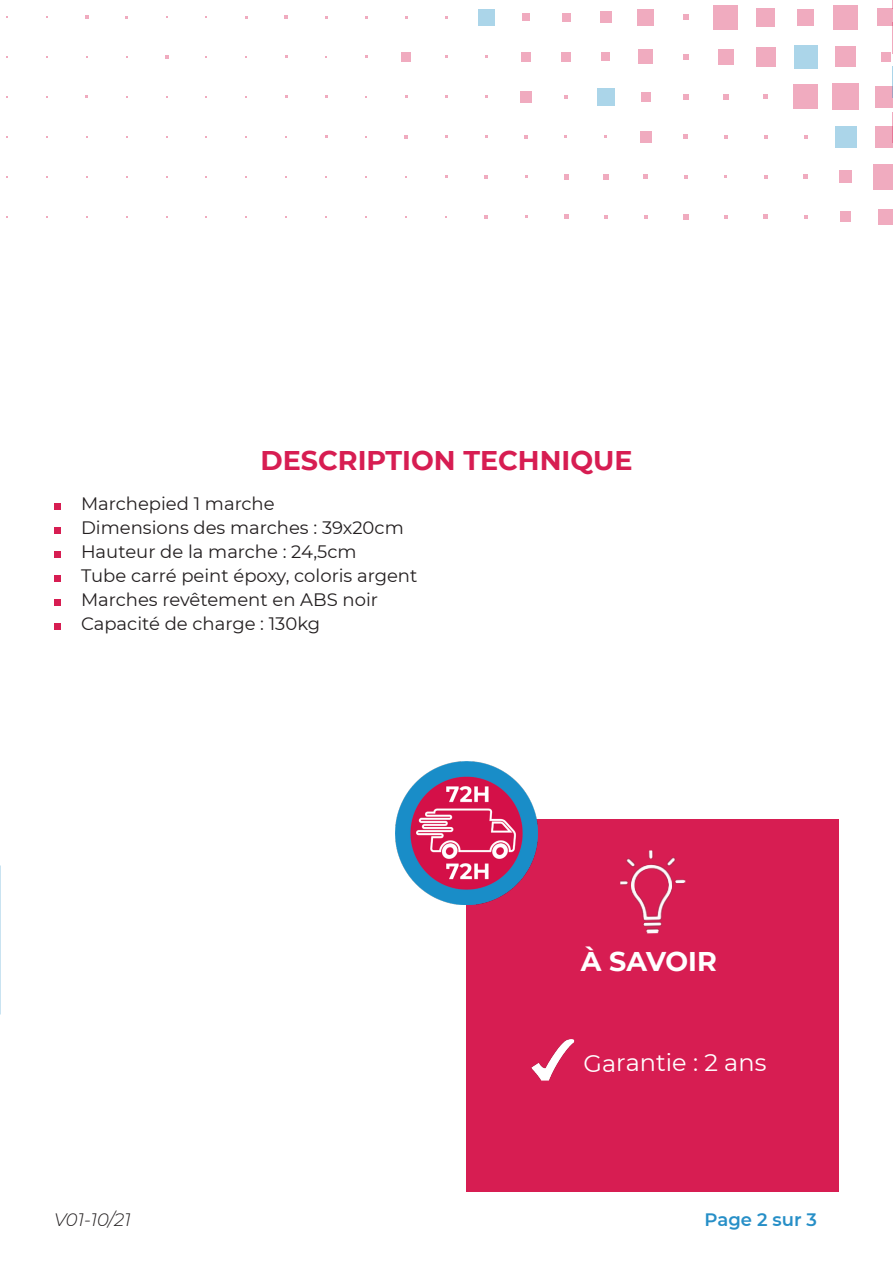
<style>
.page{position:relative;width:893px;height:1263px;background:#fff}
.page>*{position:absolute;margin:0;border:0;box-sizing:border-box;transform-origin:0 0}
.t1{font:700 27px "Montserrat";color:#d71d52}
.t2{font:700 27px "Montserrat";letter-spacing:-.005em;color:#fff}
.t3{font:24px "Montserrat";letter-spacing:-.005em;color:#fff}
.t4{font:18px "Montserrat";color:#231f20}
.t5{font:italic 300 18px "Montserrat";color:#231f20}
.t6{font:600 18px "Montserrat";color:#278fc7}
</style>
<div class="page">
<div style="left:878px;top:209px;width:14px;height:16px;background:#f0abbf"></div>
<div style="left:873px;top:164px;width:19px;height:25px;background:#f0abbf"></div>
<div style="left:875px;top:126px;width:17px;height:21px;background:#f0abbf"></div>
<div style="left:875px;top:86px;width:17px;height:22px;background:#f0abbf"></div>
<div style="left:881px;top:52px;width:9px;height:10px;background:#f0abbf"></div>
<div style="left:877px;top:8px;width:15px;height:18px;background:#f0abbf"></div>
<div style="left:840px;top:212px;width:11px;height:10px;background:#f0abbf"></div>
<div style="left:839px;top:171px;width:13px;height:12px;background:#f0abbf"></div>
<div style="left:835px;top:126px;width:21px;height:22px;background:#abd5e9"></div>
<div style="left:832px;top:84px;width:27px;height:26px;background:#f0abbf"></div>
<div style="left:835px;top:47px;width:21px;height:20px;background:#f0abbf"></div>
<div style="left:833px;top:5px;width:25px;height:24px;background:#f0abbf"></div>
<svg style="left:804px;top:215px;width:4px;height:4px"></svg>
<svg style="left:803px;top:175px;width:5px;height:4px"></svg>
<svg style="left:804px;top:135px;width:4px;height:4px"></svg>
<div style="left:793px;top:84px;width:25px;height:25px;background:#f0abbf"></div>
<div style="left:794px;top:45px;width:23px;height:24px;background:#abd5e9"></div>
<div style="left:797px;top:9px;width:17px;height:16px;background:#f0abbf"></div>
<svg style="left:763px;top:214px;width:5px;height:5px"></svg>
<svg style="left:764px;top:175px;width:4px;height:4px"></svg>
<svg style="left:764px;top:135px;width:4px;height:4px"></svg>
<svg style="left:764px;top:95px;width:4px;height:4px"></svg>
<div style="left:756px;top:47px;width:20px;height:20px;background:#f0abbf"></div>
<div style="left:756px;top:8px;width:19px;height:18px;background:#f0abbf"></div>
<svg style="left:724px;top:215px;width:3px;height:4px"></svg>
<svg style="left:724px;top:135px;width:3px;height:4px"></svg>
<svg style="left:723px;top:94px;width:5px;height:6px"></svg>
<div style="left:718px;top:49px;width:15px;height:16px;background:#f0abbf"></div>
<div style="left:713px;top:5px;width:25px;height:24px;background:#f0abbf"></div>
<svg style="left:683px;top:214px;width:5px;height:5px"></svg>
<svg style="left:684px;top:175px;width:4px;height:4px"></svg>
<svg style="left:684px;top:135px;width:4px;height:4px"></svg>
<svg style="left:683px;top:94px;width:5px;height:6px"></svg>
<svg style="left:683px;top:54px;width:5px;height:5px"></svg>
<svg style="left:683px;top:14px;width:6px;height:6px"></svg>
<svg style="left:644px;top:215px;width:4px;height:4px"></svg>
<svg style="left:644px;top:175px;width:4px;height:4px"></svg>
<div style="left:640px;top:131px;width:11px;height:11px;background:#f0abbf"></div>
<div style="left:641px;top:92px;width:9px;height:9px;background:#f0abbf"></div>
<div style="left:639px;top:50px;width:14px;height:14px;background:#f0abbf"></div>
<div style="left:638px;top:9px;width:16px;height:16px;background:#f0abbf"></div>
<svg style="left:604px;top:215px;width:4px;height:4px"></svg>
<svg style="left:603px;top:174px;width:6px;height:5px"></svg>
<div style="left:597px;top:88px;width:18px;height:18px;background:#abd5e9"></div>
<div style="left:602px;top:53px;width:8px;height:8px;background:#f0abbf"></div>
<div style="left:600px;top:11px;width:11px;height:12px;background:#f0abbf"></div>
<svg style="left:564px;top:214px;width:4px;height:5px"></svg>
<svg style="left:564px;top:174px;width:4px;height:5px"></svg>
<svg style="left:564px;top:95px;width:4px;height:4px"></svg>
<div style="left:561px;top:52px;width:9px;height:9px;background:#f0abbf"></div>
<div style="left:562px;top:13px;width:8px;height:8px;background:#f0abbf"></div>
<svg style="left:524px;top:135px;width:4px;height:3px"></svg>
<div style="left:520px;top:91px;width:12px;height:11px;background:#f0abbf"></div>
<div style="left:521px;top:52px;width:10px;height:10px;background:#f0abbf"></div>
<div style="left:522px;top:13px;width:8px;height:8px;background:#f0abbf"></div>
<svg style="left:484px;top:215px;width:4px;height:4px"></svg>
<svg style="left:484px;top:175px;width:4px;height:3px"></svg>
<div style="left:478px;top:9px;width:16px;height:16px;background:#abd5e9"></div>
<svg style="left:404px;top:135px;width:4px;height:4px"></svg>
<div style="left:401px;top:52px;width:10px;height:10px;background:#f0abbf"></div>
<svg style="left:285px;top:15px;width:3px;height:4px"></svg>
<svg style="left:165px;top:55px;width:3px;height:4px"></svg>
<svg style="left:85px;top:15px;width:3px;height:4px"></svg>
<div style="left:54px;top:503px;width:6px;height:7px;background:#d71d52"></div>
<div style="left:54px;top:527px;width:6px;height:7px;background:#d71d52"></div>
<div style="left:54px;top:551px;width:6px;height:7px;background:#d71d52"></div>
<div style="left:54px;top:575px;width:6px;height:7px;background:#d71d52"></div>
<div style="left:54px;top:599px;width:6px;height:7px;background:#d71d52"></div>
<div style="left:54px;top:623px;width:6px;height:7px;background:#d71d52"></div>
<hr style="left:892px;top:112px;width:1px;height:30px;background:#d71d52">
<hr style="left:892px;top:67px;width:1px;height:31px;background:#1c8ec4">
<hr style="left:892px;top:22px;width:1px;height:31px;background:#d71d52">
<div style="left:467px;top:820px;width:372px;height:372px;background:#d71d52"></div>
<img style="left:620px;top:850px;width:66px;height:84px">
<img style="left:531px;top:1039px;width:43px;height:42px">
<img style="left:396px;top:762px;width:142px;height:142px">
<p class="t1" style="left:260px;top:441px;width:374px">DESCRIPTION TECHNIQUE</p>
<p class="t4" style="left:81px;top:491px;width:195px">Marchepied 1 marche</p>
<p class="t4" style="left:81px;top:515px;width:324px">Dimensions des marches : 39x20cm</p>
<p class="t4" style="left:81px;top:539px;width:277px">Hauteur de la marche : 24,5cm</p>
<p class="t4" style="left:81px;top:563px;width:338px">Tube carré peint époxy, coloris argent</p>
<p class="t4" style="left:81px;top:587px;width:299px">Marches revêtement en ABS noir</p>
<p class="t4" style="left:81px;top:611px;width:241px">Capacité de charge : 130kg</p>
<p class="t2" style="left:581px;top:942px;width:138px">À SAVOIR</p>
<p class="t3" style="left:584px;top:1046px;width:185px">Garantie : 2 ans</p>
<p class="t5" style="left:54px;top:1208px;width:78px">V01-10/21</p>
<p class="t6" style="left:705px;top:1207px;width:114px">Page 2 sur 3</p>
</div>
